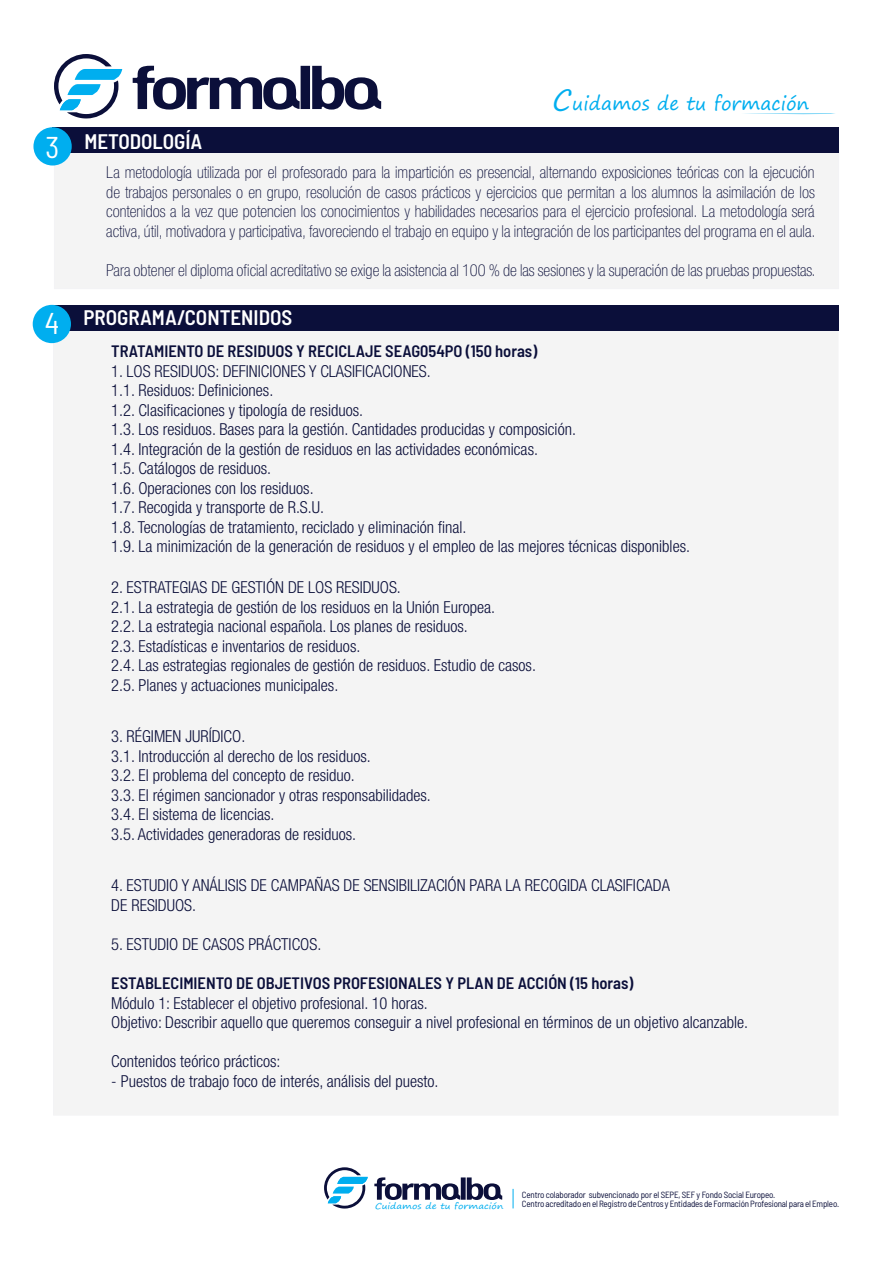
<style>
.page{position:relative;width:893px;height:1263px;background:#fff}
.page>*{position:absolute;margin:0;border:0;box-sizing:border-box;transform-origin:0 0}
.t1{font:semi-condensed 30px "Barlow";color:#fff}
.t2{font:600 semi-condensed 21px "Barlow";color:#fff}
.t3{font:18.6px "Segoe Print";color:#00aeef}
.t4{font:300 condensed 16.5px "Helvetica Neue LT Std";color:#0b0f3a}
.t5{font:100 condensed 16.5px/19.5px "Helvetica Neue LT Std";color:#0b0f3a;text-align:justify}
.t6{font:600 semi-condensed 16.5px "Barlow";color:#0b0f3a}
.t7{font:semi-condensed 9px "Barlow";letter-spacing:-.02em;color:#0b0f3a}
.t8{font:8.25px "Segoe Print";color:#00aeef;scale:1.16 1}
.s1{font-size:27.9px}
</style>
<div class="page">
<div style="left:54px;top:142px;width:785px;height:147px;background:#f4f4f4"></div>
<div style="left:53px;top:127px;width:786px;height:26px;background:#0b0f3a"></div>
<div style="left:33px;top:127px;width:39px;height:39px;background:#00aeef;border-radius:50%"></div>
<svg style="left:791px;top:114px;width:24px;height:1px"></svg>
<div style="left:301px;top:66px;width:9px;height:43px;background:#0b0f3a"></div>
<svg style="left:312px;top:66px;width:69px;height:44px"></svg>
<svg style="left:133px;top:66px;width:167px;height:44px"></svg>
<svg style="left:54px;top:54px;width:68px;height:64px"></svg>
<svg style="left:513px;top:1189px;width:1px;height:19px"></svg>
<div style="left:461px;top:1177px;width:5px;height:23px;background:#0b0f3a"></div>
<svg style="left:467px;top:1177px;width:35px;height:23px"></svg>
<svg style="left:374px;top:1177px;width:86px;height:23px"></svg>
<svg style="left:324px;top:1167px;width:44px;height:41px"></svg>
<div style="left:54px;top:319px;width:784px;height:796px;background:#f4f4f4"></div>
<div style="left:52px;top:305px;width:786px;height:25px;background:#0b0f3a"></div>
<div style="left:33px;top:305px;width:38px;height:38px;background:#00aeef;border-radius:50%"></div>
<p class="t1" style="left:45px;top:126px;width:15px">3</p>
<p class="t1" style="left:45px;top:302px;width:16px">4</p>
<p class="t3" style="left:552px;top:86px;width:258px"><span class="s1">C</span>uidamos de tu formación</p>
<p class="t2" style="left:84px;top:128px;width:119px">METODOLOGÍA</p>
<p class="t5" style="left:106px;top:162px;width:711px">La metodología utilizada por el profesorado para la impartición es presencial, alternando exposiciones teóricas con la ejecución de trabajos personales o en grupo, resolución de casos prácticos y ejercicios que permitan a los alumnos la asimilación de los contenidos a la vez que potencien los conocimientos y habilidades necesarios para el ejercicio profesional. La metodología será activa, útil, motivadora y participativa, favoreciendo el trabajo en equipo y la integración de los participantes del programa en el aula.</p>
<p class="t5" style="left:106px;top:260px;width:711px">Para obtener el diploma oficial acreditativo se exige la asistencia al 100 % de las sesiones y la superación de las pruebas propuestas.</p>
<p class="t2" style="left:83px;top:304px;width:210px">PROGRAMA/CONTENIDOS</p>
<p class="t6" style="left:111px;top:341px;width:427px">TRATAMIENTO DE RESIDUOS Y RECICLAJE SEAG054PO (150 horas)</p>
<p class="t4" style="left:111px;top:361px;width:321px">1. LOS RESIDUOS: DEFINICIONES Y CLASIFICACIONES.</p>
<p class="t4" style="left:111px;top:381px;width:164px">1.1. Residuos: Definiciones.</p>
<p class="t4" style="left:111px;top:400px;width:253px">1.2. Clasificaciones y tipología de residuos.</p>
<p class="t4" style="left:111px;top:420px;width:466px">1.3. Los residuos. Bases para la gestión. Cantidades producidas y composición.</p>
<p class="t4" style="left:111px;top:439px;width:428px">1.4. Integración de la gestión de residuos en las actividades económicas.</p>
<p class="t4" style="left:111px;top:459px;width:161px">1.5. Catálogos de residuos.</p>
<p class="t4" style="left:111px;top:478px;width:204px">1.6. Operaciones con los residuos.</p>
<p class="t4" style="left:111px;top:498px;width:214px">1.7. Recogida y transporte de R.S.U.</p>
<p class="t4" style="left:111px;top:517px;width:357px">1.8. Tecnologías de tratamiento, reciclado y eliminación final.</p>
<p class="t4" style="left:111px;top:537px;width:580px">1.9. La minimización de la generación de residuos y el empleo de las mejores técnicas disponibles.</p>
<p class="t4" style="left:111px;top:578px;width:291px">2. ESTRATEGIAS DE GESTIÓN DE LOS RESIDUOS.</p>
<p class="t4" style="left:111px;top:598px;width:385px">2.1. La estrategia de gestión de los residuos en la Unión Europea.</p>
<p class="t4" style="left:111px;top:617px;width:358px">2.2. La estrategia nacional española. Los planes de residuos.</p>
<p class="t4" style="left:111px;top:637px;width:251px">2.3. Estadísticas e inventarios de residuos.</p>
<p class="t4" style="left:111px;top:656px;width:426px">2.4. Las estrategias regionales de gestión de residuos. Estudio de casos.</p>
<p class="t4" style="left:111px;top:676px;width:229px">2.5. Planes y actuaciones municipales.</p>
<p class="t4" style="left:111px;top:727px;width:136px">3. RÉGIMEN JURÍDICO.</p>
<p class="t4" style="left:111px;top:746px;width:261px">3.1. Introducción al derecho de los residuos.</p>
<p class="t4" style="left:111px;top:766px;width:245px">3.2. El problema del concepto de residuo.</p>
<p class="t4" style="left:111px;top:785px;width:321px">3.3. El régimen sancionador y otras responsabilidades.</p>
<p class="t4" style="left:111px;top:805px;width:165px">3.4. El sistema de licencias.</p>
<p class="t4" style="left:111px;top:824px;width:246px">3.5. Actividades generadoras de residuos.</p>
<p class="t4" style="left:111px;top:876px;width:560px">4. ESTUDIO Y ANÁLISIS DE CAMPAÑAS DE SENSIBILIZACIÓN PARA LA RECOGIDA CLASIFICADA</p>
<p class="t4" style="left:111px;top:895px;width:86px">DE RESIDUOS.</p>
<p class="t4" style="left:111px;top:934px;width:211px">5. ESTUDIO DE CASOS PRÁCTICOS.</p>
<p class="t6" style="left:111px;top:973px;width:524px">ESTABLECIMIENTO DE OBJETIVOS PROFESIONALES Y PLAN DE ACCIÓN (15 horas)</p>
<p class="t4" style="left:111px;top:993px;width:318px">Módulo 1: Establecer el objetivo profesional. 10 horas.</p>
<p class="t4" style="left:111px;top:1013px;width:638px">Objetivo: Describir aquello que queremos conseguir a nivel profesional en términos de un objetivo alcanzable.</p>
<p class="t4" style="left:111px;top:1052px;width:171px">Contenidos teórico prácticos:</p>
<p class="t4" style="left:111px;top:1071px;width:329px">- Puestos de trabajo foco de interés, análisis del puesto.</p>
<p class="t7" style="left:522px;top:1188px;width:255px">Centro colaborador subvencionado por el SEPE, SEF y Fondo Social Europeo.</p>
<p class="t8" style="left:375px;top:1198px;width:112px">Cuidamos de tu formación</p>
<p class="t7" style="left:522px;top:1197px;width:319px">Centro acreditado en el Registro de Centros y Entidades de Formación Profesional para el Empleo.</p>
</div>
